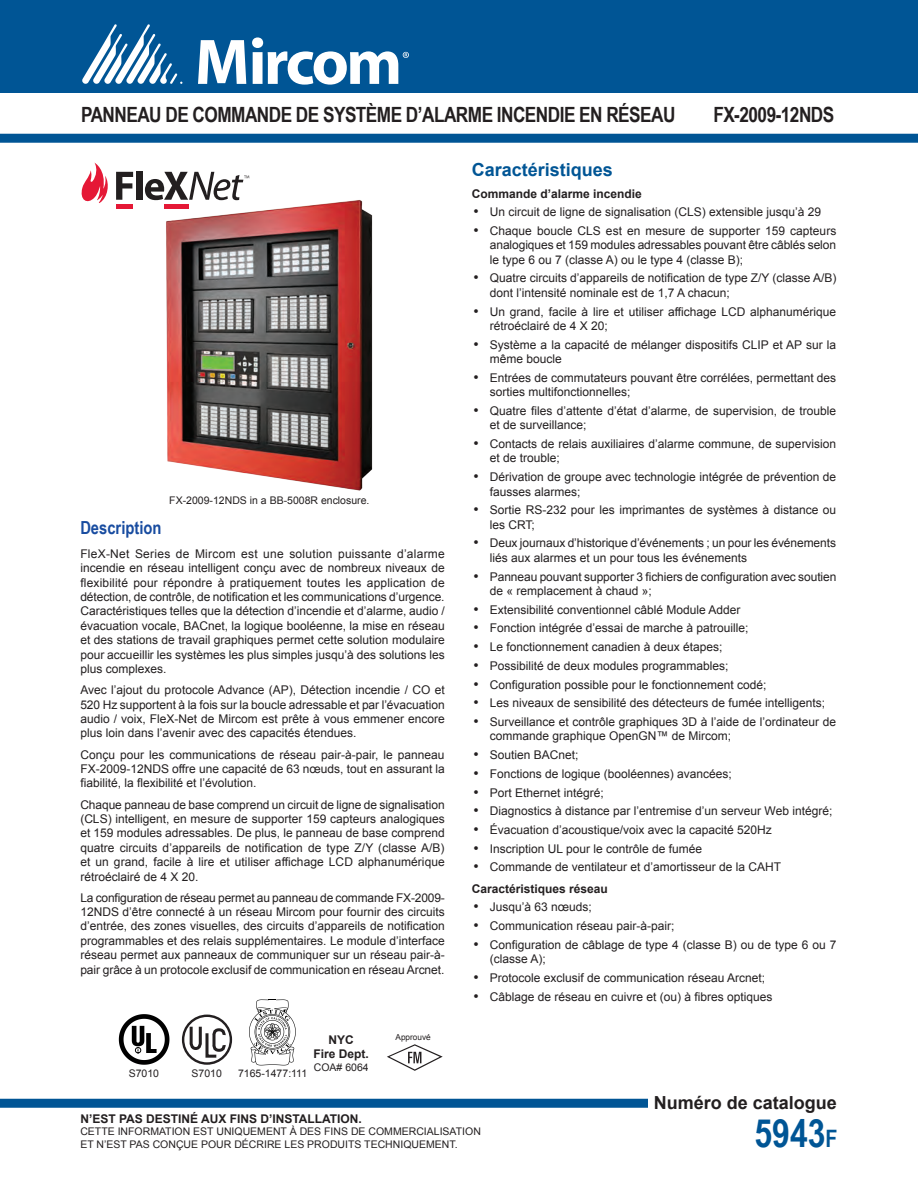
<style>
.page{position:relative;width:918px;height:1188px;background:#fff}
.page>*{position:absolute;margin:0;border:0;box-sizing:border-box;transform-origin:0 0}
.ParaStyle01-Leading_Auto__Align_Left{font:700 39px "Arial Narrow";color:#005595}
.t1{font:700 21px "Arial Narrow";letter-spacing:-.025em;color:#231f20}
.ParaStyle01-Leading_Auto__Align_Left-2{font:700 18px "Arial";color:#231f20}
.heading_1{font:700 18px "Arial";color:#005595}
.t2{font:700 18px "Arial Narrow";color:#184ca0}
.t3{font:12px/14.4px "Arial";color:#231f20}
.ParaStyle01-Leading_Auto__Align_Left-3{font:700 12px "Arial";color:#231f20}
.heading_1-2{font:700 12px "Arial";color:#231f20}
.ParaStyle01-Leading_Auto__Align_Left-4{font:10.5px/12.6px "Arial";color:#231f20}
.t4{font:8.25px "Arial";color:#231f20}
.s1{font-family:"Times New Roman";font-size:15px}
.s2{font-size:24px}
</style>
<div class="page">
<div style="left:0;top:0;width:918px;height:93px;background:#005595"></div>
<svg style="left:198px;top:40px;width:48px;height:44px"></svg>
<svg style="left:82px;top:24px;width:100px;height:60px"></svg>
<svg style="left:252px;top:37px;width:157px;height:48px"></svg>
<div style="left:0;top:134px;width:918px;height:9px;background:#005595"></div>
<div style="left:0;top:1099px;width:648px;height:9px;background:#005595"></div>
<img style="left:166px;top:200px;width:207px;height:291px">
<div style="left:116px;top:204px;width:17px;height:5px;background:#e51836"></div>
<div style="left:164px;top:204px;width:24px;height:5px;background:#e51836"></div>
<svg style="left:82px;top:163px;width:26px;height:40px"></svg>
<svg style="left:116px;top:172px;width:17px;height:28px"></svg>
<div style="left:136px;top:172px;width:6px;height:28px;background:#231f20"></div>
<svg style="left:145px;top:172px;width:104px;height:28px"></svg>
<svg style="left:119px;top:1014px;width:50px;height:51px"></svg>
<div style="left:182px;top:1015px;width:50px;height:50px;border:2px solid #231f20;border-radius:50%"></div>
<svg style="left:188px;top:1024px;width:40px;height:35px"></svg>
<svg style="left:249px;top:999px;width:47px;height:66px"></svg>
<svg style="left:387px;top:1044px;width:56px;height:27px"></svg>
<p class="t1" style="left:81px;top:98px;width:596px">PANNEAU DE COMMANDE DE SYSTÈME D’ALARME INCENDIE EN RÉSEAU</p>
<p class="t1" style="left:713px;top:98px;width:122px">FX-2009-12NDS</p>
<p class="ParaStyle01-Leading_Auto__Align_Left-4" style="left:169px;top:495px;width:202px">FX-2009-12NDS in a BB-5008R enclosure.</p>
<p class="t2" style="left:80px;top:514px;width:83px">Description</p>
<p class="t3" style="left:80px;top:547px;width:366px;text-align:justify">FleX-Net Series de Mircom est une solution puissante d’alarme incendie en réseau intelligent conçu avec de nombreux niveaux de flexibilité pour répondre à pratiquement toutes les application de détection, de contrôle, de notification et les communications d’urgence.<br>Caractéristiques telles que la détection d’incendie et d’alarme, audio / évacuation vocale, BACnet, la logique booléenne, la mise en réseau et des stations de travail graphiques permet cette solution modulaire pour accueillir les systèmes les plus simples jusqu’à des solutions les plus complexes.</p>
<p class="t3" style="left:80px;top:683px;width:366px;text-align:justify">Avec l’ajout du protocole Advance (AP), Détection incendie / CO et 520 Hz supportent à la fois sur la boucle adressable et par l’évacuation audio / voix, FleX-Net de Mircom est prête à vous emmener encore plus loin dans l’avenir avec des capacités étendues.</p>
<p class="t3" style="left:80px;top:747px;width:366px;text-align:justify">Conçu pour les communications de réseau pair-à-pair, le panneau FX-2009-12NDS offre une capacité de 63 nœuds, tout en assurant la fiabilité, la flexibilité et l’évolution.</p>
<p class="t3" style="left:80px;top:797px;width:366px;text-align:justify">Chaque panneau de base comprend un circuit de ligne de signalisation (CLS) intelligent, en mesure de supporter 159 capteurs analogiques et 159 modules adressables. De plus, le panneau de base comprend quatre circuits d’appareils de notification de type Z/Y (classe A/B) et un grand, facile à lire et utiliser affichage LCD alphanumérique rétroéclairé de 4 X 20.</p>
<p class="t3" style="left:80px;top:890px;width:366px;text-align:justify">La configuration de réseau permet au panneau de commande FX-2009- 12NDS d’être connecté à un réseau Mircom pour fournir des circuits d’entrée, des zones visuelles, des circuits d’appareils de notification programmables et des relais supplémentaires. Le module d’interface réseau permet aux panneaux de communiquer sur un réseau pair-à&shy;pair grâce à un protocole exclusif de communication en réseau Arcnet.</p>
<p class="ParaStyle01-Leading_Auto__Align_Left-4" style="left:129px;top:1067px;width:32px">S7010</p>
<p class="ParaStyle01-Leading_Auto__Align_Left-4" style="left:192px;top:1067px;width:32px">S7010</p>
<p class="ParaStyle01-Leading_Auto__Align_Left-4" style="left:238px;top:1067px;width:71px">7165-1477:111</p>
<p class="ParaStyle01-Leading_Auto__Align_Left-3" style="left:329px;top:1032px;width:27px">NYC</p>
<p class="ParaStyle01-Leading_Auto__Align_Left-3" style="left:314px;top:1046px;width:57px">Fire Dept.</p>
<p class="ParaStyle01-Leading_Auto__Align_Left-4" style="left:314px;top:1061px;width:56px">COA# 6064</p>
<p class="t4" style="left:396px;top:1032px;width:37px">Approuvé</p>
<p class="heading_1" style="left:472px;top:158px;width:143px">Caractéristiques</p>
<p class="heading_1-2" style="left:472px;top:185px;width:172px">Commande d’alarme incendie</p>
<p class="t3" style="left:473px;top:205px;width:349px"><span class="s1">•</span> Un circuit de ligne de signalisation (CLS) extensible jusqu’à 29</p>
<p class="t3" style="left:490px;top:224px;width:348px;text-align:justify;text-indent:-16px"><span class="s1">•</span> Chaque boucle CLS est en mesure de supporter 159 capteurs analogiques et 159 modules adressables pouvant être câblés selon le type 6 ou 7 (classe A) ou le type 4 (classe B);</p>
<p class="t3" style="left:490px;top:271px;width:348px;text-indent:-16px"><span class="s1">•</span> Quatre circuits d’appareils de notification de type Z/Y (classe A/B) dont l’intensité nominale est de 1,7 A chacun;</p>
<p class="t3" style="left:490px;top:304px;width:348px;text-indent:-16px"><span class="s1">•</span> Un grand, facile à lire et utiliser affichage LCD alphanumérique rétroéclairé de 4 X 20;</p>
<p class="t3" style="left:490px;top:337px;width:348px;text-indent:-16px"><span class="s1">•</span> Système a la capacité de mélanger dispositifs CLIP et AP sur la même boucle</p>
<p class="t3" style="left:490px;top:371px;width:348px;text-indent:-16px"><span class="s1">•</span> Entrées de commutateurs pouvant être corrélées, permettant des sorties multifonctionnelles;</p>
<p class="t3" style="left:490px;top:404px;width:348px;text-indent:-16px"><span class="s1">•</span> Quatre files d’attente d’état d’alarme, de supervision, de trouble et de surveillance;</p>
<p class="t3" style="left:490px;top:437px;width:348px;text-indent:-16px"><span class="s1">•</span> Contacts de relais auxiliaires d’alarme commune, de supervision et de trouble;</p>
<p class="t3" style="left:490px;top:470px;width:348px;text-indent:-16px"><span class="s1">•</span> Dérivation de groupe avec technologie intégrée de prévention de fausses alarmes;</p>
<p class="t3" style="left:490px;top:503px;width:348px;text-indent:-16px"><span class="s1">•</span> Sortie RS-232 pour les imprimantes de systèmes à distance ou les CRT;</p>
<p class="t3" style="left:490px;top:536px;width:348px;text-indent:-16px"><span class="s1">•</span> Deux journaux d’historique d’événements ; un pour les événements liés aux alarmes et un pour tous les événements</p>
<p class="t3" style="left:490px;top:569px;width:348px;text-indent:-16px"><span class="s1">•</span> Panneau pouvant supporter 3 fichiers de configuration avec soutien de « remplacement à chaud »;</p>
<p class="t3" style="left:473px;top:602px;width:269px"><span class="s1">•</span> Extensibilité conventionnel câblé Module Adder</p>
<p class="t3" style="left:473px;top:621px;width:277px"><span class="s1">•</span> Fonction intégrée d’essai de marche à patrouille;</p>
<p class="t3" style="left:473px;top:640px;width:251px"><span class="s1">•</span> Le fonctionnement canadien à deux étapes;</p>
<p class="t3" style="left:473px;top:659px;width:257px"><span class="s1">•</span> Possibilité de deux modules programmables;</p>
<p class="t3" style="left:473px;top:677px;width:295px"><span class="s1">•</span> Configuration possible pour le fonctionnement codé;</p>
<p class="t3" style="left:473px;top:696px;width:353px"><span class="s1">•</span> Les niveaux de sensibilité des détecteurs de fumée intelligents;</p>
<p class="t3" style="left:490px;top:715px;width:348px;text-indent:-16px"><span class="s1">•</span> Surveillance et contrôle graphiques 3D à l’aide de l’ordinateur de commande graphique OpenGN™ de Mircom;</p>
<p class="t3" style="left:473px;top:748px;width:107px"><span class="s1">•</span> Soutien BACnet;</p>
<p class="t3" style="left:473px;top:767px;width:260px"><span class="s1">•</span> Fonctions de logique (booléennes) avancées;</p>
<p class="t3" style="left:473px;top:785px;width:132px"><span class="s1">•</span> Port Ethernet intégré;</p>
<p class="t3" style="left:473px;top:804px;width:361px"><span class="s1">•</span> Diagnostics à distance par l’entremise d’un serveur Web intégré;</p>
<p class="t3" style="left:473px;top:823px;width:300px"><span class="s1">•</span> Évacuation d’acoustique/voix avec la capacité 520Hz</p>
<p class="t3" style="left:473px;top:841px;width:230px"><span class="s1">•</span> Inscription UL pour le contrôle de fumée</p>
<p class="t3" style="left:473px;top:860px;width:309px"><span class="s1">•</span> Commande de ventilateur et d’amortisseur de la CAHT</p>
<p class="ParaStyle01-Leading_Auto__Align_Left-3" style="left:472px;top:880px;width:138px">Caractéristiques réseau</p>
<p class="t3" style="left:473px;top:900px;width:120px"><span class="s1">•</span> Jusqu’à 63 nœuds;</p>
<p class="t3" style="left:473px;top:919px;width:203px"><span class="s1">•</span> Communication réseau pair-à-pair;</p>
<p class="t3" style="left:490px;top:937px;width:348px;text-indent:-16px"><span class="s1">•</span> Configuration de câblage de type 4 (classe B) ou de type 6 ou 7 (classe A);</p>
<p class="t3" style="left:473px;top:971px;width:293px"><span class="s1">•</span> Protocole exclusif de communication réseau Arcnet;</p>
<p class="t3" style="left:473px;top:989px;width:301px"><span class="s1">•</span> Câblage de réseau en cuivre et (ou) à fibres optiques</p>
<p class="ParaStyle01-Leading_Auto__Align_Left-2" style="left:654px;top:1091px;width:185px">Numéro de catalogue</p>
<p class="ParaStyle01-Leading_Auto__Align_Left-3" style="left:80px;top:1110px;width:283px">N’EST PAS DESTINÉ AUX FINS D’INSTALLATION.</p>
<p class="ParaStyle01-Leading_Auto__Align_Left-4" style="left:80px;top:1125px;width:402px">CETTE INFORMATION EST UNIQUEMENT À DES FINS DE COMMERCIALISATION<br>ET N’EST PAS CONÇUE POUR DÉCRIRE LES PRODUITS TECHNIQUEMENT.</p>
<p class="ParaStyle01-Leading_Auto__Align_Left" style="left:754px;top:1104px;width:85px">5943<span class="s2">F</span></p>
</div>
